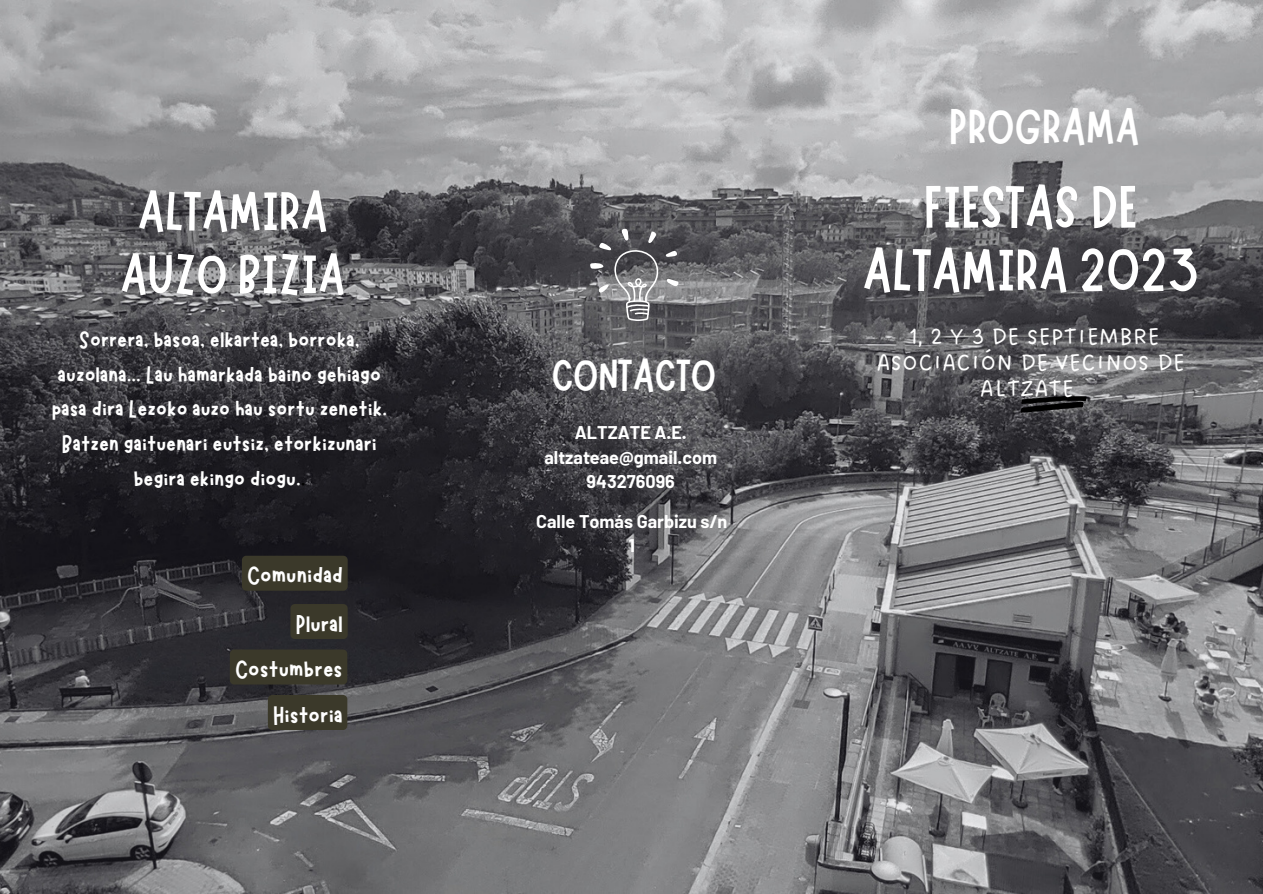
<style>
.page{position:relative;width:1263px;height:894px;background:#fff}
.page>*{position:absolute;margin:0;border:0;box-sizing:border-box;transform-origin:0 0}
.t1{font:60px/63px "Marykate";color:#fff;text-align:center}
.t2{font:55.5px/63px "Marykate";color:#fff;text-align:center}
.t3{font:49.5px "Marykate";color:#fff}
.t4{font:45px "Marykate";color:#fff}
.t5{font:26.85px "Marykate";color:#fff}
.t6{font:25.5px/34.8px "Marykate";color:#fff;text-align:center}
.t7{font:25.2px/25.8px "DO Sans Regular";color:#fff;text-align:center}
.t8{font:700 18px "Barlow";color:#fff}
.s1{color:#000}
</style>
<div class="page">
<img style="left:0;top:0;width:1263px;height:893px">
<svg style="left:1020px;top:396px;width:67px;height:17px"></svg>
<svg style="left:590px;top:229px;width:88px;height:92px"></svg>
<div style="left:242px;top:555px;width:106px;height:35px;background:#3b392a;border-radius:4px"></div>
<div style="left:290px;top:604px;width:58px;height:35px;background:#3b392a;border-radius:4px"></div>
<div style="left:268px;top:694px;width:79px;height:35px;background:#3b392a;border-radius:4px"></div>
<div style="left:230px;top:649px;width:117px;height:35px;background:#3b392a;border-radius:4px"></div>
<p class="t2" style="left:120px;top:174px;width:226px">ALTAMIRA<br>AUZO BIZIA</p>
<p class="t6" style="left:52px;top:319px;width:337px">Sorrera, basoa, elkartea, borroka, auzolana... Lau hamarkada baino gehiago pasa dira Lezoko auzo hau sortu zenetik.<br>Batzen gaituenari eutsiz, etorkizunari begira ekingo diogu.<span class="s1">.</span></p>
<p class="t5" style="left:247px;top:558px;width:98px">Comunidad</p>
<p class="t5" style="left:296px;top:606px;width:49px">Plural</p>
<p class="t5" style="left:235px;top:652px;width:109px">Costumbres</p>
<p class="t5" style="left:273px;top:697px;width:71px">Historia</p>
<p class="t4" style="left:551px;top:345px;width:166px">CONTACTO</p>
<p class="t8" style="left:575px;top:421px;width:113px">ALTZATE A.E.</p>
<p class="t8" style="left:544px;top:445px;width:174px">altzateae@gmail.com</p>
<p class="t8" style="left:587px;top:470px;width:90px">943276096</p>
<p class="t8" style="left:536px;top:509px;width:193px">Calle Tomás Garbizu s/n</p>
<p class="t8" style="left:629px;top:534px;width:8px">1</p>
<p class="t3" style="left:949px;top:94px;width:192px">PROGRAMA</p>
<p class="t1" style="left:863px;top:169px;width:338px">FIESTAS DE<br>ALTAMIRA 2023</p>
<p class="t7" style="left:909px;top:324px;width:252px">1, 2 Y 3 DE SEPTIEMBRE</p>
<p class="t7" style="left:877px;top:350px;width:310px">ASOCIACIÓN DE VECINOS DE<br>ALTZATE</p>
</div>
